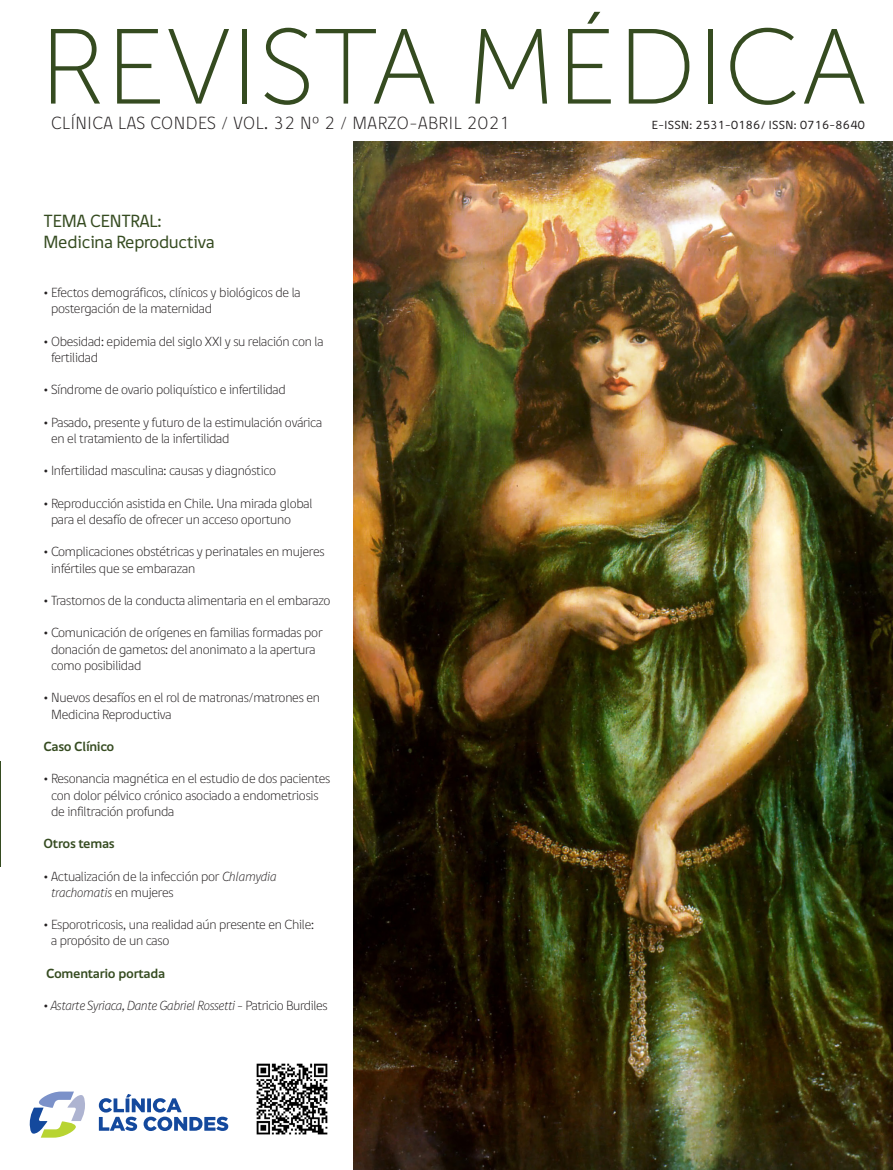
<style>
.page{position:relative;width:893px;height:1170px;background:#fff}
.page>*{position:absolute;margin:0;border:0;box-sizing:border-box;transform-origin:0 0}
.t1{font:106.5px "Museo Sans 100";color:#354b20}
.t2{font:100 18px "Digna";letter-spacing:.03em;color:#231f20}
.t3{font:18px "Digna";letter-spacing:-.02em;color:#354b20}
.t4{font:100 13.5px/16.2px "Digna";letter-spacing:-.02em;color:#231f20}
.t5{font:italic 100 13.5px "Digna";letter-spacing:-.03em;color:#231f20}
.t6{font:700 13.5px "Digna";letter-spacing:-.02em;color:#354b20}
.t7{font:12px "Digna";letter-spacing:.03em;color:#231f20}
.s1{font-style:italic}
.s2{font-style:normal}
</style>
<div class="page">
<img style="left:256px;top:1063px;width:72px;height:72px">
<svg style="left:30px;top:1091px;width:55px;height:46px"></svg>
<svg style="left:99px;top:1094px;width:129px;height:36px"></svg>
<img style="left:354px;top:141px;width:539px;height:1028px">
<hr style="left:0;top:761px;width:1px;height:105px;background:#354b20">
<p class="t1" style="left:39px;top:10px;width:828px">REVISTA MÉDICA</p>
<p class="t2" style="left:51px;top:112px;width:460px">CLÍNICA LAS CONDES / VOL. 32 Nº 2 / MARZO-ABRIL 2021</p>
<p class="t7" style="left:652px;top:117px;width:214px">E-ISSN: 2531-0186/ ISSN: 0716-8640</p>
<p class="t3" style="left:44px;top:210px;width:120px">TEMA CENTRAL:</p>
<p class="t3" style="left:44px;top:231px;width:173px">Medicina Reproductiva</p>
<p class="t4" style="left:51px;top:284px;width:251px;text-indent:-8px">• Efectos demográficos, clínicos y biológicos de la postergación de la maternidad</p>
<p class="t4" style="left:51px;top:333px;width:274px;text-indent:-8px">• Obesidad: epidemia del siglo XXI y su relación con la fertilidad</p>
<p class="t4" style="left:44px;top:382px;width:244px">• Síndrome de ovario poliquístico e infertilidad</p>
<p class="t4" style="left:51px;top:414px;width:273px;text-indent:-8px">• Pasado, presente y futuro de la estimulación ovárica en el tratamiento de la infertilidad</p>
<p class="t4" style="left:44px;top:463px;width:234px">• Infertilidad masculina: causas y diagnóstico</p>
<p class="t4" style="left:51px;top:495px;width:263px;text-indent:-8px">• Reproducción asistida en Chile. Una mirada global para el desafío de ofrecer un acceso oportuno</p>
<p class="t4" style="left:51px;top:544px;width:275px;text-indent:-8px">• Complicaciones obstétricas y perinatales en mujeres infértiles que se embarazan</p>
<p class="t4" style="left:44px;top:592px;width:289px">• Trastornos de la conducta alimentaria en el embarazo</p>
<p class="t4" style="left:51px;top:625px;width:273px;text-indent:-8px">• Comunicación de orígenes en familias formadas por donación de gametos: del anonimato a la apertura como posibilidad</p>
<p class="t4" style="left:51px;top:689px;width:270px;text-indent:-8px">• Nuevos desafíos en el rol de matronas/matrones en<br>Medicina Reproductiva</p>
<p class="t6" style="left:44px;top:737px;width:72px">Caso Clínico</p>
<p class="t4" style="left:51px;top:770px;width:281px;text-indent:-8px">• Resonancia magnética en el estudio de dos pacientes con dolor pélvico crónico asociado a endometriosis de infiltración profunda</p>
<p class="t6" style="left:44px;top:835px;width:73px">Otros temas</p>
<p class="t4" style="left:51px;top:868px;width:227px;text-indent:-8px">• Actualización de la infección por <span class="s1">Chlamydia trachomatis</span> en mujeres</p>
<p class="t4" style="left:51px;top:916px;width:265px;text-indent:-8px">• Esporotricosis, una realidad aún presente en Chile: a propósito de un caso</p>
<p class="t6" style="left:46px;top:964px;width:121px">Comentario portada</p>
<p class="t5" style="left:44px;top:997px;width:285px"><span class="s2">•</span> Astarte Syriaca, Dante Gabriel Rossetti <span class="s2">- Patricio Burdiles</span></p>
</div>
